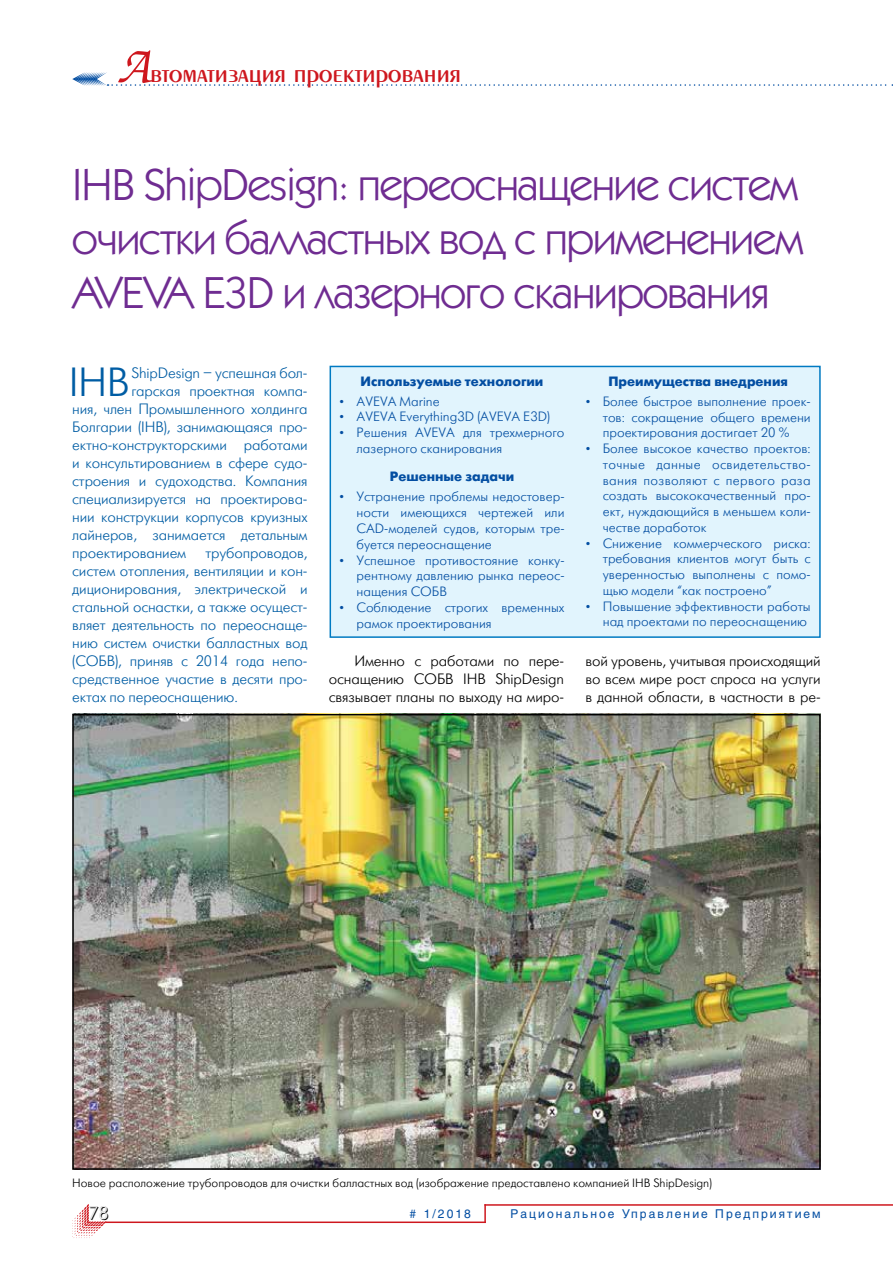
<style>
.page{position:relative;width:893px;height:1263px;background:#fff}
.page>*{position:absolute;margin:0;border:0;box-sizing:border-box;transform-origin:0 0}
.t1{font:45px/54px "Kabel C";letter-spacing:-.02em;color:#6f2c91;text-align:justify}
.t2{font:40.65px "Futuris Light C";color:#005da4}
.t3{font:27px "Penta Demi";color:#ce171e}
.t4{font:18px "Futuris Shadow C";color:#000}
.t5{font:15px/18px "Futuris Light C";letter-spacing:-.01em;color:#005da4;text-align:justify}
.t6{font:15px/18px "Futuris Light C";letter-spacing:-.01em;color:#000;text-align:justify}
.t7{font:13.5px/15.8px "Futuris Light C";color:#034ea2;text-align:justify}
.t8{font:700 13.5px "Futuris C";color:#034ea2}
.t9{font:12px "Futuris Light C";color:#000}
.t10{font:12px "Helios";letter-spacing:.17em;color:#034ea2}
.s1{font-family:"Zapf Chancery C";font-size:54px}
</style>
<div class="page">
<svg style="left:72px;top:1204px;width:34px;height:34px"></svg>
<svg style="left:484px;top:1206px;width:2px;height:15px"></svg>
<hr style="left:105px;top:1221px;width:381px;height:2px;background:#ce171e">
<hr style="left:484px;top:1204px;width:409px;height:2px;background:#ce171e">
<svg style="left:72px;top:72px;width:821px;height:14px"></svg>
<img style="left:75px;top:717px;width:743px;height:450px">
<div style="left:72px;top:714px;width:749px;height:456px;border:2px solid #000"></div>
<div style="left:330px;top:366px;width:490px;height:271px;background:#e1f4fd"></div>
<div style="left:330px;top:366px;width:491px;height:272px;border:2px solid #007ac2"></div>
<h3 class="t3" style="left:117px;top:60px;width:346px"><span class="s1">А</span>втоматизация проектирования</h3>
<h1 class="t1" style="left:72px;top:155px;width:732px">IHB ShipDesign: переоснащение систем очистки балластных вод с применением AVEVA E3D и лазерного сканирования</h1>
<h2 class="t2" style="left:69px;top:361px;width:63px">IHB</h2>
<p class="t5" style="left:132px;top:364px;width:178px">ShipDesign – успешная бол-</p>
<p class="t5" style="left:132px;top:382px;width:178px">гарская проектная компа-</p>
<p class="t5" style="left:72px;top:400px;width:237px">ния, член Промышленного холдинга</p>
<p class="t5" style="left:72px;top:418px;width:237px">Болгарии (IHB), занимающаяся про-</p>
<p class="t5" style="left:72px;top:436px;width:237px">ектно-конструкторскими работами</p>
<p class="t5" style="left:72px;top:454px;width:237px">и консультированием в сфере судо-</p>
<p class="t5" style="left:72px;top:472px;width:237px">строения и судоходства. Компания</p>
<p class="t5" style="left:72px;top:490px;width:237px">специализируется на проектирова-</p>
<p class="t5" style="left:72px;top:508px;width:237px">нии конструкции корпусов круизных</p>
<p class="t5" style="left:72px;top:526px;width:237px">лайнеров, занимается детальным</p>
<p class="t5" style="left:72px;top:544px;width:115px">проектированием</p>
<p class="t5" style="left:72px;top:544px;width:237px;text-indent:133px">трубопроводов, систем отопления, вентиляции и кон&shy;диционирования, электрической и стальной оснастки, а также осущест&shy;вляет деятельность по переоснаще&shy;нию систем очистки балластных вод (СОБВ), приняв с 2014 года непо&shy;средственное участие в десяти про&shy;ектах по переоснащению.</p>
<p class="t8" style="left:361px;top:373px;width:184px">Используемые технологии</p>
<p class="t7" style="left:340px;top:394px;width:102px">• AVEVA Marine</p>
<p class="t7" style="left:340px;top:409px;width:212px">• AVEVA Everything3D (AVEVA E3D)</p>
<p class="t7" style="left:357px;top:425px;width:209px;text-indent:-17px">• Решения AVEVA для трехмерного лазерного сканирования</p>
<p class="t8" style="left:390px;top:469px;width:126px">Решенные задачи</p>
<p class="t7" style="left:357px;top:489px;width:209px;text-indent:-17px">• Устранение проблемы недостовер&shy;ности имеющихся чертежей или CAD-моделей судов, которым тре&shy;буется переоснащение</p>
<p class="t7" style="left:357px;top:552px;width:209px;text-indent:-17px">• Успешное противостояние конку&shy;рентному давлению рынка переос&shy;нащения СОБВ</p>
<p class="t7" style="left:357px;top:600px;width:209px;text-indent:-17px">• Соблюдение строгих временных рамок проектирования</p>
<p class="t8" style="left:608px;top:374px;width:181px">Преимущества внедрения</p>
<p class="t7" style="left:603px;top:394px;width:209px;text-indent:-17px">• Более быстрое выполнение проек&shy;тов: сокращение общего времени проектирования достигает 20 %</p>
<p class="t7" style="left:603px;top:441px;width:209px;text-indent:-17px">• Более высокое качество проектов: точные данные освидетельство&shy;вания позволяют с первого раза создать высококачественный про&shy;ект, нуждающийся в меньшем коли&shy;честве доработок</p>
<p class="t7" style="left:603px;top:535px;width:209px;text-indent:-17px">• Снижение коммерческого риска: требования клиентов могут быть с уверенностью выполнены с помо&shy;щью модели “как построено”</p>
<p class="t7" style="left:586px;top:598px;width:226px;text-align:right">• Повышение эффективности работы над проектами по переоснащению</p>
<p class="t6" style="left:329px;top:652px;width:237px;text-indent:26px">Именно с работами по пере&shy;оснащению СОБВ IHB ShipDesign связывает планы по выходу на миро-</p>
<p class="t6" style="left:585px;top:652px;width:237px">вой уровень, учитывая происходящий во всем мире рост спроса на услуги в данной области, в частности в ре-</p>
<p class="t9" style="left:72px;top:1177px;width:641px">Новое расположение трубопроводов для очистки балластных вод (изображение предоставлено компанией IHB ShipDesign)</p>
<h3 class="t4" style="left:89px;top:1204px;width:21px">78</h3>
<p class="t10" style="left:510px;top:1207px;width:312px">Рациональное Управление Предприятием</p>
<p class="t10" style="left:410px;top:1207px;width:63px"># 1/2018</p>
</div>
